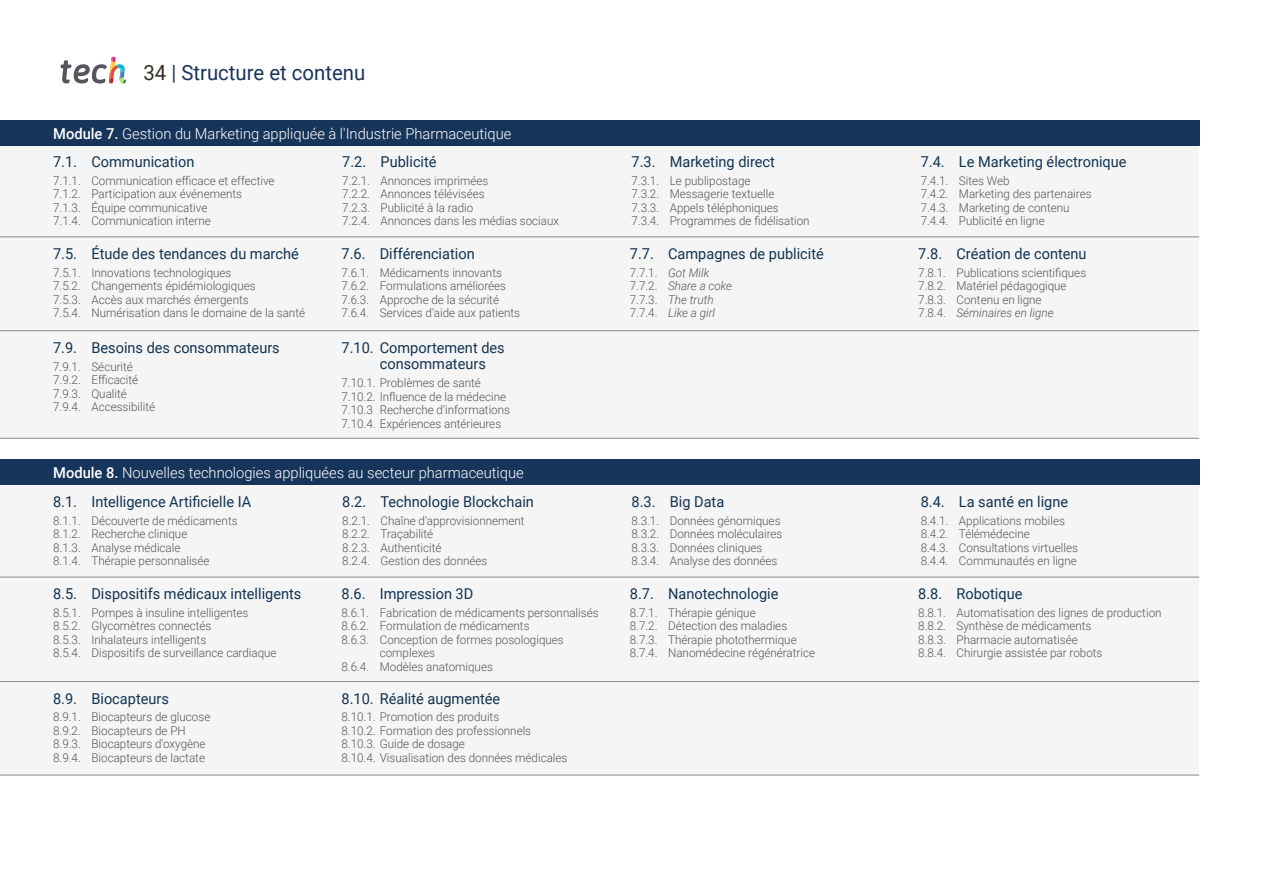
<style>
.page{position:relative;width:1263px;height:893px;background:#fff}
.page>*{position:absolute;margin:0;border:0;box-sizing:border-box;transform-origin:0 0}
.t1{font:21px "Roboto";color:#1a355c}
.t2{font:15px/16.5px "Roboto";color:#123352}
.t3{font:300 15px "Roboto";color:#fff}
.t4{font:300 12px/13.5px "Roboto";color:#52555b}
.t5{font:italic 300 12px/13.5px "Roboto";color:#52555b}
.s1{color:#312e20}
.s2{font-weight:500}
.s3{font-style:normal}
.s4{font-style:italic}
</style>
<div class="page">
<svg style="left:61px;top:57px;width:65px;height:27px"></svg>
<div style="left:0;top:460px;width:1199px;height:25px;background:#17355b"></div>
<div style="left:0;top:485px;width:1199px;height:290px;background:#f4f5f4"></div>
<hr style="left:0;top:681px;width:1199px;height:1px;background:#878a8e">
<hr style="left:0;top:775px;width:1199px;height:1px;background:#878a8e">
<hr style="left:0;top:577px;width:1199px;height:1px;background:#878a8e">
<div style="left:0;top:146px;width:1199px;height:292px;background:#f4f5f4"></div>
<div style="left:0;top:120px;width:1199px;height:26px;background:#17355b"></div>
<hr style="left:0;top:237px;width:1199px;height:1px;background:#878a8e">
<hr style="left:0;top:330px;width:1199px;height:1px;background:#878a8e">
<hr style="left:0;top:438px;width:1199px;height:1px;background:#878a8e">
<h1 class="t1" style="left:144px;top:57px;width:223px"><span class="s1">34</span> | Structure et contenu</h1>
<p class="t3" style="left:53px;top:123px;width:460px"><span class="s2">Module 7.</span> Gestion du Marketing appliquée à l'Industrie Pharmaceutique</p>
<p class="t2" style="left:53px;top:153px;width:143px">7.1. Communication</p>
<p class="t4" style="left:53px;top:173px;width:223px">7.1.1. Communication efficace et effective 7.1.2. Participation aux événements<br>7.1.3. Équipe communicative<br>7.1.4. Communication interne</p>
<p class="t2" style="left:53px;top:245px;width:247px">7.5. Étude des tendances du marché</p>
<p class="t4" style="left:53px;top:265px;width:253px">7.5.1. Innovations technologiques<br>7.5.2. Changements épidémiologiques<br>7.5.3. Accès aux marchés émergents<br>7.5.4. Numérisation dans le domaine de la santé</p>
<p class="t2" style="left:53px;top:339px;width:228px">7.9. Besoins des consommateurs</p>
<p class="t4" style="left:53px;top:359px;width:103px">7.9.1. Sécurité<br>7.9.2. Efficacité<br>7.9.3. Qualité<br>7.9.4. Accessibilité</p>
<p class="t2" style="left:342px;top:153px;width:96px">7.2. Publicité</p>
<p class="t4" style="left:342px;top:173px;width:218px">7.2.1. Annonces imprimées<br>7.2.2. Annonces télévisées<br>7.2.3. Publicité à la radio<br>7.2.4. Annonces dans les médias sociaux</p>
<p class="t2" style="left:341px;top:245px;width:135px">7.6. Différenciation</p>
<p class="t4" style="left:341px;top:265px;width:180px">7.6.1. Médicaments innovants<br>7.6.2. Formulations améliorées<br>7.6.3. Approche de la sécurité<br>7.6.4. Services d'aide aux patients</p>
<p class="t2" style="left:380px;top:339px;width:126px;text-indent:-38px">7.10. Comportement des consommateurs</p>
<p class="t4" style="left:341px;top:376px;width:170px">7.10.1. Problèmes de santé<br>7.10.2. Influence de la médecine<br>7.10.3 Recherche d'informations<br>7.10.4. Expériences antérieures</p>
<p class="t3" style="left:53px;top:462px;width:472px"><span class="s2">Module 8.</span> Nouvelles technologies appliquées au secteur pharmaceutique</p>
<p class="t2" style="left:53px;top:493px;width:200px">8.1. Intelligence Artificielle IA</p>
<p class="t4" style="left:53px;top:513px;width:186px">8.1.1. Découverte de médicaments<br>8.1.2. Recherche clinique<br>8.1.3. Analyse médicale<br>8.1.4. Thérapie personnalisée</p>
<p class="t2" style="left:53px;top:585px;width:250px">8.5. Dispositifs médicaux intelligents</p>
<p class="t4" style="left:53px;top:605px;width:225px">8.5.1. Pompes à insuline intelligentes 8.5.2. Glycomètres connectés<br>8.5.3. Inhalateurs intelligents<br>8.5.4. Dispositifs de surveillance cardiaque</p>
<p class="t2" style="left:53px;top:689px;width:117px">8.9. Biocapteurs</p>
<p class="t4" style="left:53px;top:710px;width:159px">8.9.1. Biocapteurs de glucose<br>8.9.2. Biocapteurs de PH<br>8.9.3. Biocapteurs d'oxygène<br>8.9.4. Biocapteurs de lactate</p>
<p class="t2" style="left:342px;top:493px;width:193px">8.2. Technologie Blockchain</p>
<p class="t4" style="left:342px;top:513px;width:184px">8.2.1. Chaîne d'approvisionnement<br>8.2.2. Traçabilité<br>8.2.3. Authenticité<br>8.2.4. Gestion des données</p>
<p class="t2" style="left:341px;top:585px;width:133px">8.6. Impression 3D</p>
<p class="t4" style="left:341px;top:605px;width:259px">8.6.1. Fabrication de médicaments personnalisés</p>
<p class="t4" style="left:341px;top:619px;width:190px">8.6.2. Formulation de médicaments</p>
<p class="t4" style="left:341px;top:632px;width:224px">8.6.3. Conception de formes posologiques</p>
<p class="t4" style="left:380px;top:646px;width:57px">complexes</p>
<p class="t4" style="left:341px;top:659px;width:153px">8.6.4. Modèles anatomiques</p>
<p class="t2" style="left:341px;top:689px;width:160px">8.10. Réalité augmentée</p>
<p class="t4" style="left:341px;top:710px;width:227px">8.10.1. Promotion des produits<br>8.10.2. Formation des professionnels 8.10.3. Guide de dosage<br>8.10.4. Visualisation des données médicales</p>
<p class="t2" style="left:631px;top:153px;width:145px">7.3. Marketing direct</p>
<p class="t4" style="left:631px;top:173px;width:180px">7.3.1. Le publipostage<br>7.3.2. Messagerie textuelle<br>7.3.3. Appels téléphoniques<br>7.3.4. Programmes de fidélisation</p>
<p class="t2" style="left:630px;top:245px;width:196px">7.7. Campagnes de publicité</p>
<p class="t5" style="left:630px;top:265px;width:104px"><span class="s3">7.7.1.</span> Got Milk<br><span class="s3">7.7.2.</span> Share a coke<br><span class="s3">7.7.3.</span> The truth<br><span class="s3">7.7.4.</span> Like a girl</p>
<p class="t2" style="left:631px;top:493px;width:94px">8.3. Big Data</p>
<p class="t4" style="left:631px;top:513px;width:152px">8.3.1. Données génomiques<br>8.3.2. Données moléculaires<br>8.3.3. Données cliniques<br>8.3.4. Analyse des données</p>
<p class="t2" style="left:630px;top:585px;width:150px">8.7. Nanotechnologie</p>
<p class="t4" style="left:630px;top:605px;width:187px">8.7.1. Thérapie génique<br>8.7.2. Détection des maladies<br>8.7.3. Thérapie photothermique<br>8.7.4. Nanomédecine régénératrice</p>
<p class="t2" style="left:921px;top:153px;width:207px">7.4. Le Marketing électronique</p>
<p class="t4" style="left:921px;top:173px;width:172px">7.4.1. Sites Web<br>7.4.2. Marketing des partenaires<br>7.4.3. Marketing de contenu<br>7.4.4. Publicité en ligne</p>
<p class="t2" style="left:918px;top:245px;width:170px">7.8. Création de contenu</p>
<p class="t4" style="left:918px;top:265px;width:169px">7.8.1. Publications scientifiques<br>7.8.2. Matériel pédagogique<br>7.8.3. Contenu en ligne<br>7.8.4. <span class="s4">Séminaires en ligne</span></p>
<p class="t2" style="left:921px;top:493px;width:149px">8.4. La santé en ligne</p>
<p class="t4" style="left:921px;top:513px;width:159px">8.4.1. Applications mobiles<br>8.4.2. Télémédecine<br>8.4.3. Consultations virtuelles<br>8.4.4. Communautés en ligne</p>
<p class="t2" style="left:918px;top:585px;width:106px">8.8. Robotique</p>
<p class="t4" style="left:918px;top:605px;width:245px">8.8.1. Automatisation des lignes de production 8.8.2. Synthèse de médicaments<br>8.8.3. Pharmacie automatisée<br>8.8.4. Chirurgie assistée par robots</p>
</div>
